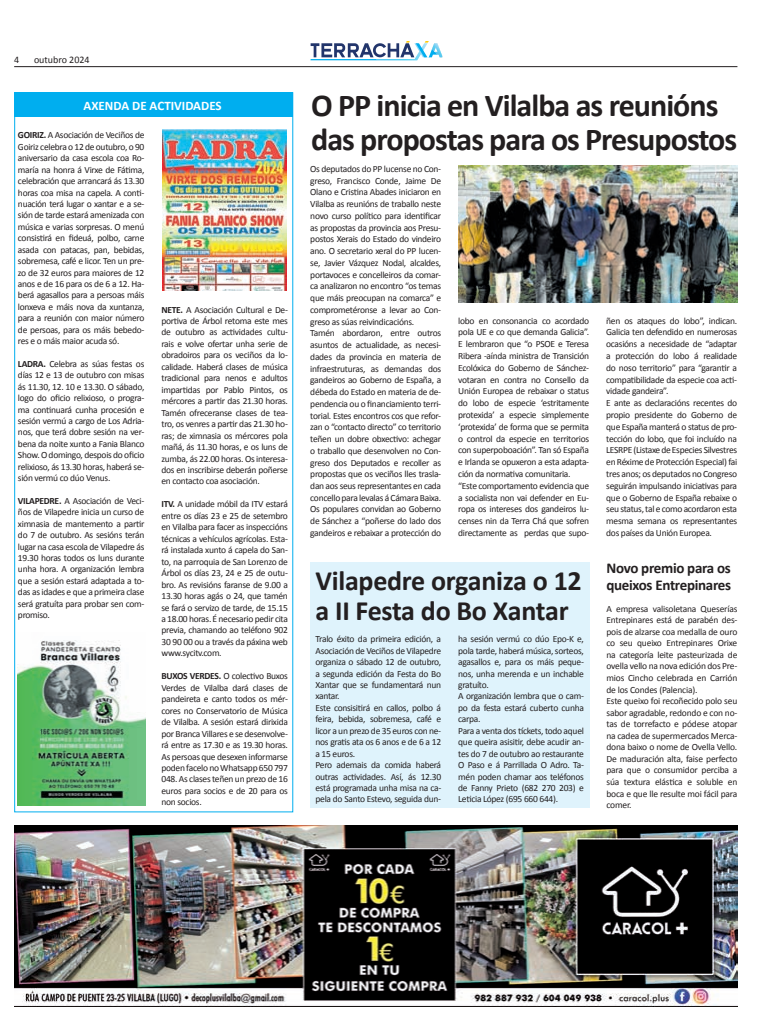
<style>
.page{position:relative;width:780px;height:1035px;background:#fff}
.page>*{position:absolute;margin:0;border:0;box-sizing:border-box;transform-origin:0 0}
.t1{font:700 32px/34px "Calibri";letter-spacing:-.03em;color:#231f20}
.t2{font:700 28px/30px "Calibri";letter-spacing:-.01em;color:#231f20}
.t3{font:700 15px/17px "Calibri";letter-spacing:-.02em;color:#231f20}
.t4{font:700 13px "Calibri";color:#fff}
.t5{font:10px "Calibri";color:#231f20}
.t6{font:9.5px/11.4px "Calibri";letter-spacing:-.03em;color:#231f20}
.s1{font-weight:700}
</style>
<div class="page">
<hr style="left:14px;top:66px;width:723px;height:1px;background:#231f20">
<svg style="left:310px;top:41px;width:132px;height:19px"></svg>
<div style="left:310px;top:562px;width:279px;height:246px;background:#dff3fc"></div>
<img style="left:14px;top:825px;width:723px;height:181px">
<svg style="left:14px;top:92px;width:280px;height:721px"></svg>
<div style="left:15px;top:93px;width:278px;height:24px;background:#00aeef"></div>
<img style="left:162px;top:129px;width:124px;height:162px">
<img style="left:18px;top:632px;width:127px;height:173px">
<img style="left:458px;top:165px;width:279px;height:137px">
<p class="t5" style="left:14px;top:54px;width:7px">4</p>
<p class="t5" style="left:34px;top:54px;width:57px">outubro 2024</p>
<h3 class="t4" style="left:83px;top:97px;width:140px">AXENDA DE ACTIVIDADES</h3>
<p class="t6" style="left:18px;top:129px;width:128px;text-align:justify"><span class="s1">GOIRIZ.</span> A Asociación de Veciños de Goiriz celebra o 12 de outubro, o 90 aniversario da casa escola coa Ro&shy;maría na honra á Virxe de Fátima, celebración que arrancará ás 13.30 horas coa misa na capela. A conti&shy;nuación terá lugar o xantar e a se&shy;sión de tarde estará amenizada con música e varias sorpresas. O menú consistirá en fideuá, polbo, carne asada con patacas, pan, bebidas, sobremesa, café e licor. Ten un pre&shy;zo de 32 euros para maiores de 12 anos e de 16 para os de 6 a 12. Ha&shy;berá agasallos para a persoas máis lonxeva e máis nova da xuntanza, para a reunión con maior número de persoas, para os máis bebedo&shy;res e o máis maior acuda só.</p>
<p class="t6" style="left:18px;top:357px;width:128px;text-align:justify"><span class="s1">LADRA.</span> Celebra as súas festas os días 12 e 13 de outubro con misas ás 11.30, 12. 10 e 13.30. O sábado, logo do oficio relixioso, o progra&shy;ma continuará cunha procesión e sesión vermú a cargo de Los Adria&shy;nos, que terá dobre sesión na ver&shy;bena da noite xunto a Fania Blanco Show. O domingo, despois do oficio relixioso, ás 13.30 horas, haberá se&shy;sión vermú co dúo Venus.</p>
<p class="t6" style="left:18px;top:494px;width:128px;text-align:justify"><span class="s1">VILAPEDRE.</span> A Asociación de Veci&shy;ños de Vilapedre inicia un curso de ximnasia de mantemento a partir do 7 de outubro. As sesións terán lugar na casa escola de Vilapedre ás 19.30 horas todos os luns durante unha hora. A organización lembra que a sesión estará adaptada a to&shy;das as idades e que a primeira clase será gratuíta para probar sen com&shy;promiso.</p>
<p class="t6" style="left:161px;top:303px;width:128px;text-align:justify"><span class="s1">NETE.</span> A Asociación Cultural e De&shy;portiva de Árbol retoma este mes de outubro as actividades cultu&shy;rais e volve ofertar unha serie de obradoiros para os veciños da lo&shy;calidade. Haberá clases de música tradicional para nenos e adultos impartidas por Pablo Pintos, os mércores a partir das 21.30 horas.<br>Tamén ofreceranse clases de tea&shy;tro, os venres a partir das 21.30 ho&shy;ras; de ximnasia os mércores pola mañá, ás 11.30 horas, e os luns de zumba, ás 22.00 horas. Os interesa&shy;dos en inscribirse deberán poñerse en contacto coa asociación.</p>
<p class="t6" style="left:161px;top:498px;width:128px;text-align:justify"><span class="s1">ITV.</span> A unidade móbil da ITV estará entre os días 23 e 25 de setembro en Vilalba para facer as inspeccións técnicas a vehículos agrícolas. Esta&shy;rá instalada xunto á capela do San&shy;to, na parroquia de San Lorenzo de Árbol os días 23, 24 e 25 de outu&shy;bro. As revisións faranse de 9.00 a 13.30 horas agás o 24, que tamén se fará o servizo de tarde, de 15.15 a 18.00 horas. É necesario pedir cita previa, chamando ao teléfono 902<br>30 90 00 ou a través da páxina web www.sycitv.com.</p>
<p class="t6" style="left:161px;top:670px;width:128px;text-align:justify"><span class="s1">BUXOS VERDES.</span> O colectivo Buxos Verdes de Vilalba dará clases de pandeireta e canto todos os mér&shy;cores no Conservatorio de Música de Vilalba. A sesión estará dirixida por Branca Villares e se desenvolve&shy;rá entre as 17.30 e as 19.30 horas.<br>As persoas que desexen informarse poden facelo no Whatsapp 650 797<br>048. As clases teñen un prezo de 16 euros para socios e de 20 para os non socios.</p>
<h1 class="t1" style="left:311px;top:87px;width:427px">O PP inicia en Vilalba as reunións das propostas para os Presupostos</h1>
<p class="t6" style="left:310px;top:162px;width:132px;line-height:11.7px">Os deputados do PP lucense no Con&shy;greso, Francisco Conde, Jaime De Olano e Cristina Abades iniciaron en Vilalba as reunións de traballo neste novo curso político para identificar as propostas da provincia aos Presu&shy;postos Xerais do Estado do vindeiro ano. O secretario xeral do PP lucen&shy;se, Javier Vázquez Nodal, alcaldes, portavoces e concelleiros da comar&shy;ca analizaron no encontro “os temas que máis preocupan na comarca” e comprometéronse a levar ao Con&shy;greso as súas reivindicacións.<br>Tamén abordaron, entre outros asuntos de actualidade, as necesi&shy;dades da provincia en materia de infraestruturas, as demandas dos gandeiros ao Goberno de España, a débeda do Estado en materia de de&shy;pendencia ou o financiamiento terri&shy;torial. Estes encontros cos que refor&shy;zan o “contacto directo” co territorio teñen un dobre obxectivo: achegar o traballo que desenvolven no Con&shy;greso dos Deputados e recoller as propostas que os veciños lles trasla&shy;dan aos seus representantes en cada concello para levalas á Cámara Baixa.<br>Os populares convidan ao Goberno de Sánchez a “poñerse do lado dos gandeiros e rebaixar a protección do</p>
<p class="t6" style="left:458px;top:314px;width:132px;line-height:11.8px">lobo en consonancia co acordado pola UE e co que demanda Galicia”.<br>E lembraron que “o PSOE e Teresa Ribera -aínda ministra de Transición Ecolóxica do Goberno de Sánchez&shy;votaran en contra no Consello da Unión Europea de rebaixar o status do lobo de especie ‘estritamente protexida’ a especie simplemente ‘protexida’ de forma que se permita o control da especie en territorios con superpoboación”. Tan só España e Irlanda se opuxeron a esta adapta&shy;ción da normativa comunitaria. “Este comportamento evidencia que a socialista non vai defender en Eu&shy;ropa os intereses dos gandeiros lu&shy;censes nin da Terra Chá que sofren directamente as perdas que supo-</p>
<p class="t6" style="left:606px;top:314px;width:132px;line-height:11.8px">ñen os ataques do lobo”, indican.<br>Galicia ten defendido en numerosas ocasións a necesidade de “adaptar a protección do lobo á realidade do noso territorio” para “garantir a compatibilidade da especie coa acti&shy;vidade gandeira”.<br>E ante as declaracións recentes do propio presidente do Goberno de que España manterá o status de pro&shy;tección do lobo, que foi incluído na LESRPE (Listaxe de Especies Silvestres en Réxime de Protección Especial) fai tres anos; os deputados no Congreso seguirán impulsando iniciativas para que o Goberno de España rebaixe o seu status, tal e como acordaron esta mesma semana os representantes dos países da Unión Europea.</p>
<h2 class="t2" style="left:315px;top:564px;width:268px">Vilapedre organiza o 12 a II Festa do Bo Xantar</h2>
<p class="t6" style="left:315px;top:633px;width:127px">Tralo éxito da primeira edición, a<br>Asociación de Veciños de Vilapedre organiza o sábado 12 de outubro, a segunda edición da Festa do Bo<br>Xantar que se fundamentará nun xantar.<br>Este consisitirá en callos, polbo á feira, bebida, sobremesa, café e licor a un prezo de 35 euros con ne&shy;nos gratis ata os 6 anos e de 6 a 12 a 15 euros.<br>Pero ademais da comida haberá outras actividades. Así, ás 12.30 está programada unha misa na ca&shy;pela do Santo Estevo, seguida dun-</p>
<p class="t6" style="left:458px;top:633px;width:127px">ha sesión vermú co dúo Epo-K e, pola tarde, haberá música, sorteos, agasallos e, para os máis peque&shy;nos, unha merenda e un inchable gratuíto.<br>A organización lembra que o cam&shy;po da festa estará cuberto cunha carpa.<br>Para a venta dos tíckets, todo aquel que queira asisitir, debe acudir an&shy;tes do 7 de outubro ao restaurante<br>O Paso e á Parrillada O Adro. Ta&shy;mén poden chamar aos teléfonos de Fanny Prieto (682 270 203) e<br>Leticia López (695 660 644).</p>
<h3 class="t3" style="left:606px;top:558px;width:126px">Novo premio para os queixos Entrepinares</h3>
<p class="t6" style="left:606px;top:602px;width:132px">A empresa valisoletana Queserías<br>Entrepinares está de parabén des&shy;pois de alzarse coa medalla de ouro co seu queixo Entrepinares Orixe na categoría leite pasteurizada de ovella vello na nova edición dos Pre&shy;mios Cincho celebrada en Carrión de los Condes (Palencia).<br>Este queixo foi recoñecido polo seu sabor agradable, redondo e con no&shy;tas de torrefacto e pódese atopar na cadea de supermercados Merca&shy;dona baixo o nome de Ovella Vello.<br>De maduración alta, faise perfecto para que o consumidor perciba a súa textura elástica e soluble en boca e que lle resulte moi fácil para comer.</p>
</div>
